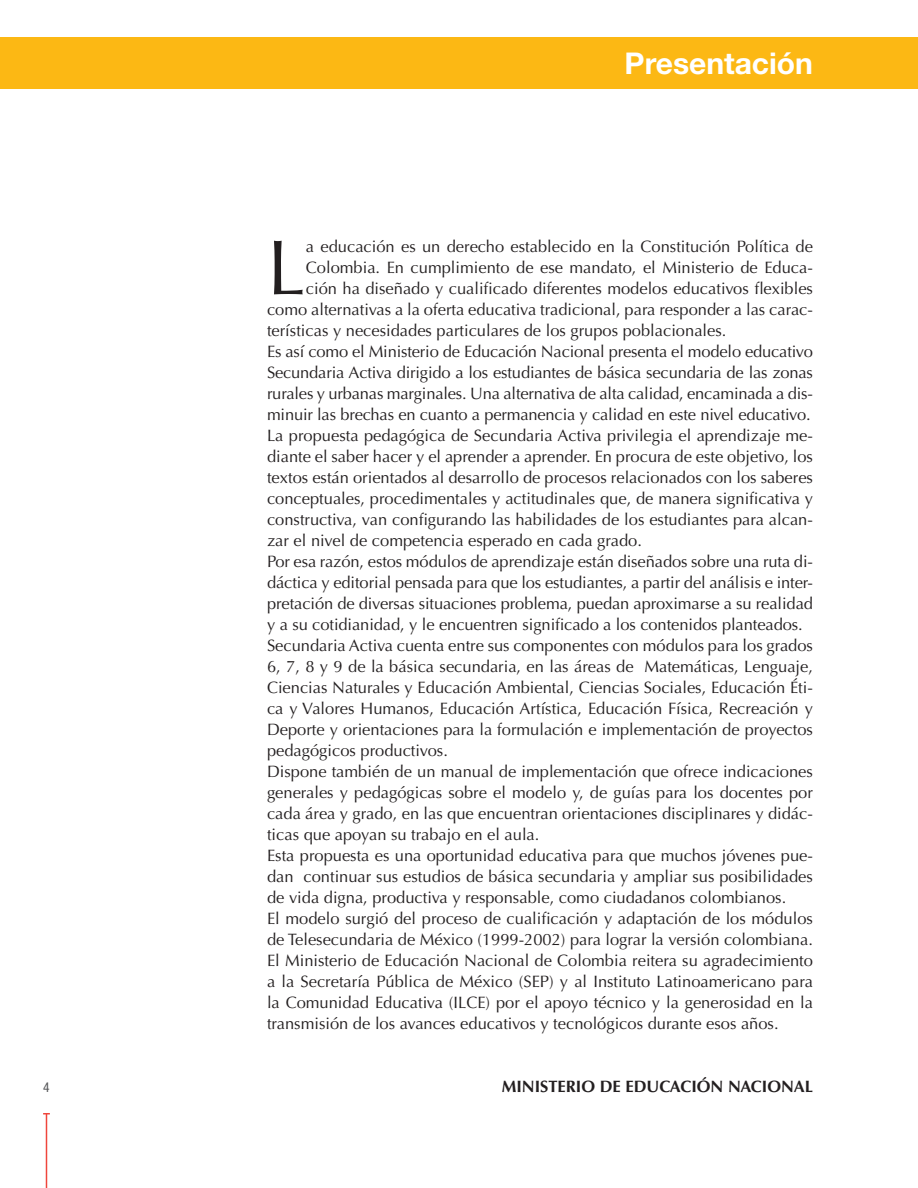
<style>
.page{position:relative;width:918px;height:1188px;background:#fff}
.page>*{position:absolute;margin:0;border:0;box-sizing:border-box;transform-origin:0 0}
.t1{font:77.85px "Optima LT Std";color:#231f20}
.t2{font:700 30px "Helvetica Neue LT Std";color:#fff}
.t3{font:16.5px "Optima LT Std";color:#231f20}
.t4{font:700 16.5px "Optima LT Std";color:#231f20}
.t5{font:condensed 13.5px "Helvetica Neue LT Std";color:#57585a}
</style>
<div class="page">
<hr style="left:46px;top:1114px;width:1px;height:74px;background:#ef463c">
<div style="left:0;top:37px;width:918px;height:51px;background:#fcb814"></div>
<p class="t5" style="left:43px;top:1079px;width:8px">4</p>
<h2 class="t2" style="left:625px;top:44px;width:190px">Presentación</h2>
<h1 class="t1" style="left:267px;top:222px;width:40px">L</h1>
<p class="t3" style="left:306px;top:237px;width:509px">a educación es un derecho establecido en la Constitución Política de</p>
<p class="t3" style="left:306px;top:258px;width:509px">Colombia. En cumplimiento de ese mandato, el Ministerio de Educa-</p>
<p class="t3" style="left:306px;top:279px;width:509px">ción ha diseñado y cualificado diferentes modelos educativos flexibles</p>
<p class="t3" style="left:267px;top:300px;width:548px">como alternativas a la oferta educativa tradicional, para responder a las carac-</p>
<p class="t3" style="left:267px;top:321px;width:461px">terísticas y necesidades particulares de los grupos poblacionales.</p>
<p class="t3" style="left:267px;top:342px;width:547px">Es así como el Ministerio de Educación Nacional presenta el modelo educativo</p>
<p class="t3" style="left:267px;top:363px;width:548px">Secundaria Activa dirigido a los estudiantes de básica secundaria de las zonas</p>
<p class="t3" style="left:267px;top:384px;width:548px">rurales y urbanas marginales. Una alternativa de alta calidad, encaminada a dis-</p>
<p class="t3" style="left:267px;top:405px;width:545px">minuir las brechas en cuanto a permanencia y calidad en este nivel educativo.</p>
<p class="t3" style="left:267px;top:426px;width:548px">La propuesta pedagógica de Secundaria Activa privilegia el aprendizaje me-</p>
<p class="t3" style="left:267px;top:447px;width:548px">diante el saber hacer y el aprender a aprender. En procura de este objetivo, los</p>
<p class="t3" style="left:267px;top:468px;width:548px">textos están orientados al desarrollo de procesos relacionados con los saberes</p>
<p class="t3" style="left:267px;top:489px;width:548px">conceptuales, procedimentales y actitudinales que, de manera significativa y</p>
<p class="t3" style="left:267px;top:510px;width:548px">constructiva, van configurando las habilidades de los estudiantes para alcan-</p>
<p class="t3" style="left:267px;top:531px;width:377px">zar el nivel de competencia esperado en cada grado.</p>
<p class="t3" style="left:267px;top:552px;width:548px">Por esa razón, estos módulos de aprendizaje están diseñados sobre una ruta di-</p>
<p class="t3" style="left:267px;top:573px;width:548px">dáctica y editorial pensada para que los estudiantes, a partir del análisis e inter-</p>
<p class="t3" style="left:267px;top:594px;width:548px">pretación de diversas situaciones problema, puedan aproximarse a su realidad</p>
<p class="t3" style="left:267px;top:615px;width:537px">y a su cotidianidad, y le encuentren significado a los contenidos planteados.</p>
<p class="t3" style="left:267px;top:636px;width:548px">Secundaria Activa cuenta entre sus componentes con módulos para los grados</p>
<p class="t3" style="left:267px;top:657px;width:548px">6, 7, 8 y 9 de la básica secundaria, en las áreas de Matemáticas, Lenguaje,</p>
<p class="t3" style="left:267px;top:678px;width:548px">Ciencias Naturales y Educación Ambiental, Ciencias Sociales, Educación Éti-</p>
<p class="t3" style="left:267px;top:699px;width:548px">ca y Valores Humanos, Educación Artística, Educación Física, Recreación y</p>
<p class="t3" style="left:267px;top:720px;width:548px">Deporte y orientaciones para la formulación e implementación de proyectos</p>
<p class="t3" style="left:267px;top:741px;width:182px">pedagógicos productivos.</p>
<p class="t3" style="left:267px;top:762px;width:547px">Dispone también de un manual de implementación que ofrece indicaciones</p>
<p class="t3" style="left:267px;top:783px;width:548px">generales y pedagógicas sobre el modelo y, de guías para los docentes por</p>
<p class="t3" style="left:267px;top:804px;width:547px">cada área y grado, en las que encuentran orientaciones disciplinares y didác-</p>
<p class="t3" style="left:267px;top:825px;width:274px">ticas que apoyan su trabajo en el aula.</p>
<p class="t3" style="left:267px;top:846px;width:547px">Esta propuesta es una oportunidad educativa para que muchos jóvenes pue-</p>
<p class="t3" style="left:267px;top:867px;width:547px">dan continuar sus estudios de básica secundaria y ampliar sus posibilidades</p>
<p class="t3" style="left:267px;top:888px;width:521px">de vida digna, productiva y responsable, como ciudadanos colombianos.</p>
<p class="t3" style="left:267px;top:909px;width:548px">El modelo surgió del proceso de cualificación y adaptación de los módulos</p>
<p class="t3" style="left:267px;top:930px;width:548px">de Telesecundaria de México (1999-2002) para lograr la versión colombiana.</p>
<p class="t3" style="left:267px;top:951px;width:547px">El Ministerio de Educación Nacional de Colombia reitera su agradecimiento</p>
<p class="t3" style="left:267px;top:972px;width:547px">a la Secretaría Pública de México (SEP) y al Instituto Latinoamericano para</p>
<p class="t3" style="left:267px;top:993px;width:547px">la Comunidad Educativa (ILCE) por el apoyo técnico y la generosidad en la</p>
<p class="t3" style="left:267px;top:1014px;width:513px">transmisión de los avances educativos y tecnológicos durante esos años.</p>
<p class="t4" style="left:502px;top:1077px;width:313px">MINISTERIO DE EDUCACIÓN NACIONAL</p>
</div>
